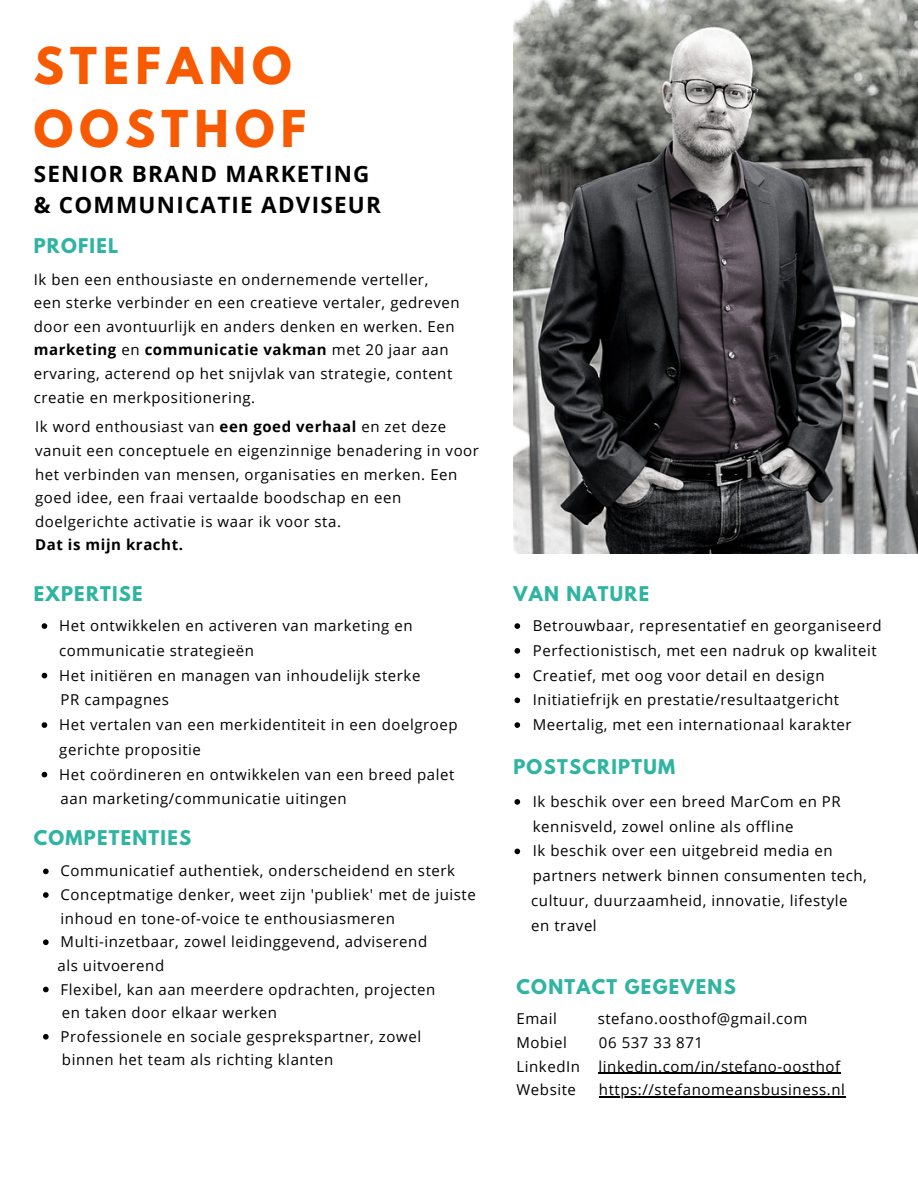
<style>
.page{position:relative;width:918px;height:1188px;background:#fff}
.page>*{position:absolute;margin:0;border:0;box-sizing:border-box;transform-origin:0 0}
.t1{font:700 45px "League Spartan";letter-spacing:.14em;color:#f75a00}
.t2{font:700 22.5px "Open Sans";letter-spacing:.055em;color:#000}
.t3{font:700 18px "League Spartan";letter-spacing:.07em;color:#30b4a2}
.t4{font:15px/23.7px "Open Sans";letter-spacing:.04em;color:#000}
.t5{font:700 15px "Open Sans";letter-spacing:.04em;color:#000}
.s1{font-weight:700}
</style>
<div class="page">
<img style="left:513px;top:0;width:405px;height:554px">
<hr style="left:599px;top:1073px;width:242px;height:1px;background:#000">
<hr style="left:599px;top:1096px;width:247px;height:2px;background:#000">
<svg style="left:42px;top:623px;width:5px;height:6px"></svg>
<svg style="left:42px;top:673px;width:5px;height:5px"></svg>
<svg style="left:42px;top:722px;width:5px;height:6px"></svg>
<svg style="left:42px;top:772px;width:5px;height:5px"></svg>
<svg style="left:515px;top:623px;width:5px;height:6px"></svg>
<svg style="left:515px;top:648px;width:5px;height:6px"></svg>
<svg style="left:515px;top:673px;width:5px;height:5px"></svg>
<svg style="left:515px;top:698px;width:5px;height:5px"></svg>
<svg style="left:515px;top:722px;width:5px;height:6px"></svg>
<svg style="left:43px;top:869px;width:6px;height:5px"></svg>
<svg style="left:43px;top:892px;width:6px;height:6px"></svg>
<svg style="left:43px;top:939px;width:6px;height:6px"></svg>
<svg style="left:43px;top:987px;width:6px;height:5px"></svg>
<svg style="left:43px;top:1034px;width:6px;height:6px"></svg>
<svg style="left:515px;top:799px;width:5px;height:6px"></svg>
<svg style="left:515px;top:849px;width:5px;height:5px"></svg>
<p class="t1" style="left:34px;top:43px;width:259px">STEFANO</p>
<p class="t1" style="left:34px;top:106px;width:274px">OOSTHOF</p>
<p class="t2" style="left:34px;top:158px;width:337px">SENIOR BRAND MARKETING</p>
<p class="t2" style="left:34px;top:189px;width:349px">&amp; COMMUNICATIE ADVISEUR</p>
<p class="t3" style="left:34px;top:237px;width:86px">PROFIEL</p>
<p class="t4" style="left:34px;top:267px;width:396px">Ik ben een enthousiaste en ondernemende verteller,</p>
<p class="t4" style="left:34px;top:290px;width:428px">een sterke verbinder en een creatieve vertaler, gedreven door een avontuurlijk en anders denken en werken. Een <span class="s1">marketing</span> en <span class="s1">communicatie vakman</span> met 20 jaar aan ervaring, acterend op het snijvlak van strategie, content creatie en merkpositionering.</p>
<p class="t4" style="left:35px;top:415px;width:445px">Ik word enthousiast van <span class="s1">een goed verhaal</span> en zet deze vanuit een conceptuele en eigenzinnige benadering in voor het verbinden van mensen, organisaties en merken. Een goed idee, een fraai vertaalde boodschap en een doelgerichte activatie is waar ik voor sta.</p>
<p class="t5" style="left:35px;top:534px;width:149px">Dat is mijn kracht.</p>
<p class="t3" style="left:34px;top:585px;width:111px">EXPERTISE</p>
<p class="t4" style="left:59px;top:613px;width:355px;line-height:24.8px">Het ontwikkelen en activeren van marketing en communicatie strategieën</p>
<p class="t4" style="left:59px;top:663px;width:363px">Het initiëren en managen van inhoudelijk sterke</p>
<p class="t4" style="left:59px;top:712px;width:400px;line-height:24.8px">Het vertalen van een merkidentiteit in een doelgroep gerichte propositie</p>
<p class="t4" style="left:59px;top:762px;width:397px">Het coördineren en ontwikkelen van een breed palet</p>
<p class="t4" style="left:61px;top:688px;width:110px">PR campagnes</p>
<p class="t4" style="left:61px;top:787px;width:288px">aan marketing/communicatie uitingen</p>
<p class="t3" style="left:34px;top:829px;width:159px">COMPETENTIES</p>
<p class="t4" style="left:61px;top:859px;width:396px">Communicatief authentiek, onderscheidend en sterk</p>
<p class="t4" style="left:61px;top:882px;width:417px">Conceptmatige denker, weet zijn 'publiek' met de juiste inhoud en tone-of-voice te enthousiasmeren</p>
<p class="t4" style="left:61px;top:930px;width:368px">Multi-inzetbaar, zowel leidinggevend, adviserend</p>
<p class="t4" style="left:61px;top:977px;width:376px">Flexibel, kan aan meerdere opdrachten, projecten</p>
<p class="t4" style="left:61px;top:1024px;width:362px">Professionele en sociale gesprekspartner, zowel</p>
<p class="t4" style="left:57px;top:953px;width:108px">als uitvoerend</p>
<p class="t4" style="left:62px;top:1001px;width:217px">en taken door elkaar werken</p>
<p class="t4" style="left:62px;top:1048px;width:273px">binnen het team als richting klanten</p>
<p class="t3" style="left:513px;top:585px;width:137px">VAN NATURE</p>
<p class="t4" style="left:533px;top:613px;width:350px">Betrouwbaar, representatief en georganiseerd</p>
<p class="t4" style="left:533px;top:638px;width:345px">Perfectionistisch, met een nadruk op kwaliteit</p>
<p class="t4" style="left:533px;top:663px;width:293px">Creatief, met oog voor detail en design</p>
<p class="t4" style="left:533px;top:688px;width:308px">Initiatiefrijk en prestatie/resultaatgericht</p>
<p class="t4" style="left:533px;top:712px;width:320px">Meertalig, met een internationaal karakter</p>
<p class="t3" style="left:513px;top:757px;width:163px">POSTSCRIPTUM</p>
<p class="t4" style="left:533px;top:789px;width:309px;line-height:24.8px">Ik beschik over een breed MarCom en PR kennisveld, zowel online als offline</p>
<p class="t4" style="left:533px;top:838px;width:336px;line-height:24.8px">Ik beschik over een uitgebreid media en partners netwerk binnen consumenten tech,</p>
<p class="t4" style="left:531px;top:888px;width:318px">cultuur, duurzaamheid, innovatie, lifestyle</p>
<p class="t4" style="left:531px;top:913px;width:67px">en travel</p>
<p class="t3" style="left:516px;top:978px;width:221px">CONTACT GEGEVENS</p>
<p class="t4" style="left:516px;top:1007px;width:42px">Email</p>
<p class="t4" style="left:598px;top:1007px;width:211px">stefano.oosthof@gmail.com</p>
<p class="t4" style="left:516px;top:1030px;width:52px">Mobiel</p>
<p class="t4" style="left:599px;top:1030px;width:106px">06 537 33 871</p>
<p class="t4" style="left:516px;top:1054px;width:325px">LinkedIn linkedin.com/in/stefano-oosthof</p>
<p class="t4" style="left:516px;top:1078px;width:61px">Website</p>
<p class="t4" style="left:599px;top:1078px;width:248px">https://stefanomeansbusiness.nl</p>
</div>
